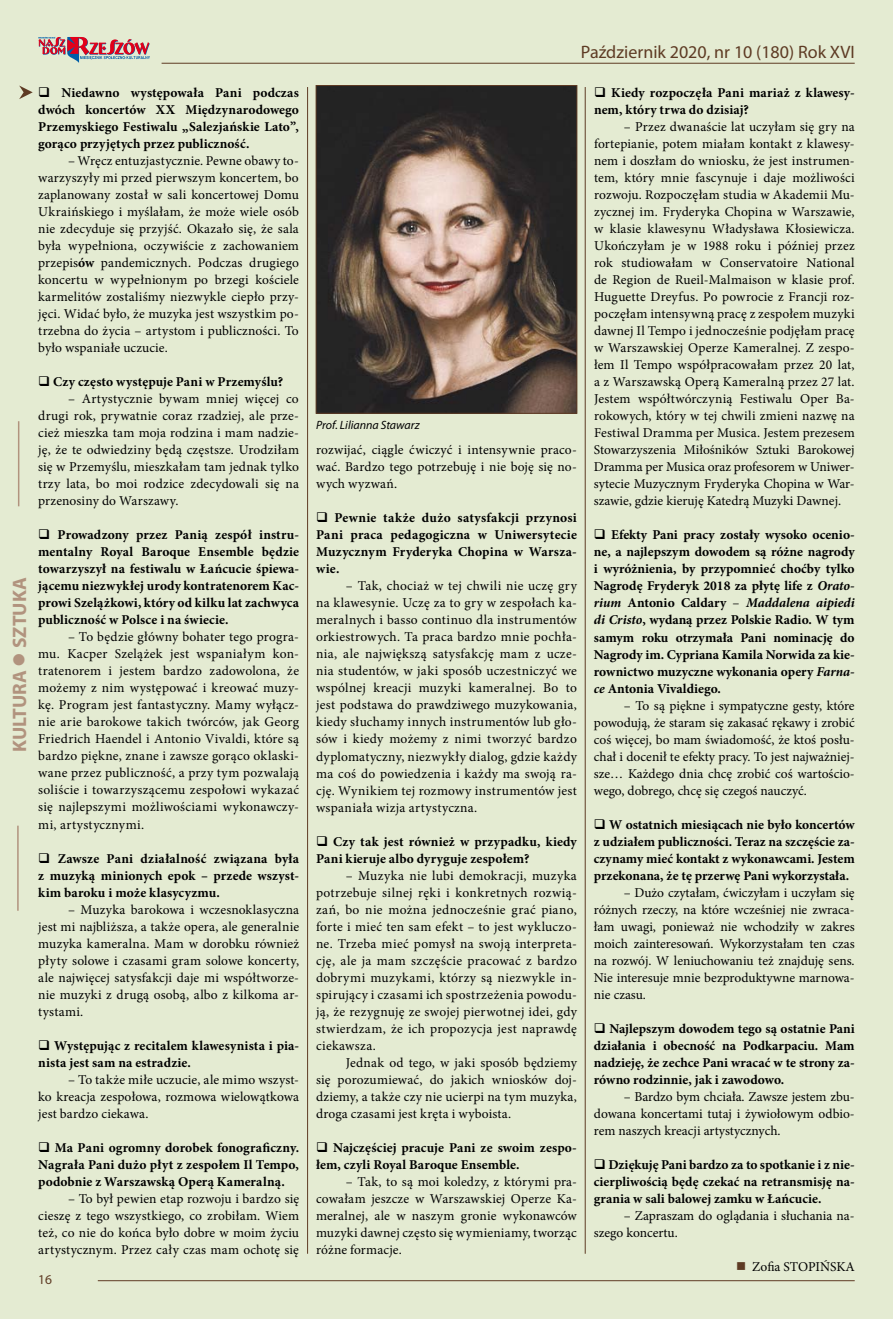
<style>
.page{position:relative;width:893px;height:1319px;background:#fff}
.page>*{position:absolute;margin:0;border:0;box-sizing:border-box;transform-origin:0 0}
.t1{font:700 19.5px "Myriad Pro";color:#b1937e}
.t2{font:18px "Myriad Pro";color:#5e3b24}
.t3{font:13.5px/17px "Minion Pro";letter-spacing:.005em;color:#000;text-align:justify}
.t4{font:700 13.5px/17px "Minion Pro";letter-spacing:.005em;color:#000;text-align:justify}
.t5{font:13.5px "Myriad Pro";color:#5e3b24}
.t6{font:italic 12px "Myriad Pro";color:#000}
.s1{font-weight:700}
.s2{font-style:italic}
.s3{font-weight:400}
.s4{color:#5e3b24}
</style>
<div class="page">
<div style="left:0;top:0;width:893px;height:1318px;background:#e4ebd2"></div>
<hr style="left:307px;top:87px;width:1px;height:1166px;background:#5e3b24">
<hr style="left:585px;top:87px;width:1px;height:1166px;background:#5e3b24">
<hr style="left:162px;top:63px;width:693px;height:1px;background:#5e3b24">
<hr style="left:98px;top:1279px;width:757px;height:1px;background:#5e3b24">
<svg style="left:38px;top:37px;width:112px;height:26px"></svg>
<hr style="left:17px;top:825px;width:2px;height:85px;background:#b1937e">
<hr style="left:18px;top:421px;width:1px;height:85px;background:#b1937e">
<svg style="left:19px;top:85px;width:14px;height:14px"></svg>
<img style="left:318px;top:87px;width:257px;height:324px">
<div style="left:316px;top:85px;width:261px;height:328px;border:1px solid #5e3b24"></div>
<h1 class="t1" style="left:7px;top:752px;width:176px;rotate:-90deg">KULTURA ● SZTUKA</h1>
<p class="t4" style="left:38px;top:84px;width:262px">❑ Niedawno występowała Pani podczas dwóch koncertów XX Międzynarodowego Przemyskiego Festiwalu „Salezjańskie Lato”, gorąco przyjętych przez publiczność.</p>
<p class="t3" style="left:38px;top:152px;width:262px;text-indent:30px">– Wręcz entuzjastycznie. Pewne obawy to&shy;warzyszyły mi przed pierwszym koncertem, bo zaplanowany został w sali koncertowej Domu Ukraińskiego i myślałam, że może wiele osób nie zdecyduje się przyjść. Okazało się, że sala była wypełniona, oczywiście z zachowaniem przepis<span class="s1">ów</span> pandemicznych. Podczas drugiego koncertu w wypełnionym po brzegi kościele karmelitów zostaliśmy niezwykle ciepło przy&shy;jęci. Widać było, że muzyka jest wszystkim po&shy;trzebna do życia – artystom i publiczności. To było wspaniałe uczucie.</p>
<p class="t4" style="left:38px;top:373px;width:246px">❑ Czy często występuje Pani w Przemyślu?</p>
<p class="t3" style="left:38px;top:390px;width:262px;text-indent:30px">– Artystycznie bywam mniej więcej co drugi rok, prywatnie coraz rzadziej, ale prze&shy;cież mieszka tam moja rodzina i mam nadzie&shy;ję, że te odwiedziny będą częstsze. Urodziłam się w Przemyślu, mieszkałam tam jednak tylko trzy lata, bo moi rodzice zdecydowali się na przenosiny do Warszawy.</p>
<p class="t4" style="left:38px;top:526px;width:262px">❑ Prowadzony przez Panią zespół instru&shy;mentalny Royal Baroque Ensemble będzie towarzyszył na festiwalu w Łańcucie śpiewa&shy;jącemu niezwykłej urody kontratenorem Kac&shy;prowi Szelążkowi, który od kilku lat zachwyca publiczność w Polsce i na świecie.</p>
<p class="t3" style="left:38px;top:628px;width:262px;text-indent:30px">– To będzie główny bohater tego progra&shy;mu. Kacper Szelążek jest wspaniałym kon&shy;tratenorem i jestem bardzo zadowolona, że możemy z nim występować i kreować muzy&shy;kę. Program jest fantastyczny. Mamy wyłącz&shy;nie arie barokowe takich twórców, jak Georg Friedrich Haendel i Antonio Vivaldi, które są bardzo piękne, znane i zawsze gorąco oklaski&shy;wane przez publiczność, a przy tym pozwalają soliście i towarzyszącemu zespołowi wykazać się najlepszymi możliwościami wykonawczy&shy;mi, artystycznymi.</p>
<p class="t4" style="left:38px;top:849px;width:262px">❑ Zawsze Pani działalność związana była z muzyką minionych epok – przede wszyst&shy;kim baroku i może klasycyzmu.</p>
<p class="t3" style="left:38px;top:900px;width:262px;text-indent:30px">– Muzyka barokowa i wczesnoklasyczna jest mi najbliższa, a także opera, ale generalnie muzyka kameralna. Mam w dorobku również płyty solowe i czasami gram solowe koncerty, ale najwięcej satysfakcji daje mi współtworze&shy;nie muzyki z drugą osobą, albo z kilkoma ar&shy;tystami.</p>
<p class="t4" style="left:38px;top:1036px;width:262px">❑ Występując z recitalem klawesynista i pia&shy;nista jest sam na estradzie.</p>
<p class="t3" style="left:38px;top:1070px;width:262px;text-indent:30px">– To także miłe uczucie, ale mimo wszyst&shy;ko kreacja zespołowa, rozmowa wielowątkowa jest bardzo ciekawa.</p>
<p class="t4" style="left:38px;top:1138px;width:262px">❑ Ma Pani ogromny dorobek fonograficzny.<br>Nagrała Pani dużo płyt z zespołem Il Tempo, podobnie z Warszawską Operą Kameralną.</p>
<p class="t3" style="left:38px;top:1189px;width:262px;text-indent:30px">– To był pewien etap rozwoju i bardzo się cieszę z tego wszystkiego, co zrobiłam. Wiem też, co nie do końca było dobre w moim życiu artystycznym. Przez cały czas mam ochotę się</p>
<p class="t5" style="left:38px;top:1271px;width:15px">16</p>
<h2 class="t2" style="left:581px;top:41px;width:275px">Październik 2020, nr 10 (180) Rok XVI</h2>
<p class="t6" style="left:316px;top:417px;width:105px">Prof. Lilianna Stawarz</p>
<p class="t3" style="left:316px;top:441px;width:262px">rozwijać, ciągle ćwiczyć i intensywnie praco&shy;wać. Bardzo tego potrzebuję i nie boję się no&shy;wych wyzwań.</p>
<p class="t4" style="left:316px;top:509px;width:262px">❑ Pewnie także dużo satysfakcji przynosi Pani praca pedagogiczna w Uniwersytecie Muzycznym Fryderyka Chopina w Warsza&shy;wie.</p>
<p class="t3" style="left:316px;top:577px;width:262px;text-indent:30px">– Tak, chociaż w tej chwili nie uczę gry na klawesynie. Uczę za to gry w zespołach ka&shy;meralnych i basso continuo dla instrumentów orkiestrowych. Ta praca bardzo mnie pochła&shy;nia, ale największą satysfakcję mam z ucze&shy;nia studentów, w jaki sposób uczestniczyć we wspólnej kreacji muzyki kameralnej. Bo to jest podstawa do prawdziwego muzykowania, kiedy słuchamy innych instrumentów lub gło&shy;sów i kiedy możemy z nimi tworzyć bardzo dyplomatyczny, niezwykły dialog, gdzie każdy ma coś do powiedzenia i każdy ma swoją ra&shy;cję. Wynikiem tej rozmowy instrumentów jest wspaniała wizja artystyczna.</p>
<p class="t4" style="left:316px;top:832px;width:262px">❑ Czy tak jest również w przypadku, kiedy<br>Pani kieruje albo dyryguje zespołem?</p>
<p class="t3" style="left:316px;top:866px;width:262px;text-indent:30px">– Muzyka nie lubi demokracji, muzyka potrzebuje silnej ręki i konkretnych rozwią&shy;zań, bo nie można jednocześnie grać piano, forte i mieć ten sam efekt – to jest wykluczo&shy;ne. Trzeba mieć pomysł na swoją interpreta&shy;cję, ale ja mam szczęście pracować z bardzo dobrymi muzykami, którzy są niezwykle in&shy;spirujący i czasami ich spostrzeżenia powodu&shy;ją, że rezygnuję ze swojej pierwotnej idei, gdy stwierdzam, że ich propozycja jest naprawdę ciekawsza.</p>
<p class="t3" style="left:316px;top:1053px;width:262px;text-indent:30px">Jednak od tego, w jaki sposób będziemy się porozumiewać, do jakich wniosków doj&shy;dziemy, a także czy nie ucierpi na tym muzyka, droga czasami jest kręta i wyboista.</p>
<p class="t4" style="left:316px;top:1138px;width:262px">❑ Najczęściej pracuje Pani ze swoim zespo&shy;łem, czyli Royal Baroque Ensemble.</p>
<p class="t3" style="left:316px;top:1173px;width:262px;text-indent:30px">– Tak, to są moi koledzy, z którymi pra&shy;cowałam jeszcze w Warszawskiej Operze Ka&shy;meralnej, ale w naszym gronie wykonawców muzyki dawnej często się wymieniamy, tworząc różne formacje.</p>
<p class="t4" style="left:594px;top:84px;width:262px">❑ Kiedy rozpoczęła Pani mariaż z klawesy&shy;nem, który trwa do dzisiaj?</p>
<p class="t3" style="left:594px;top:118px;width:262px;text-indent:30px">– Przez dwanaście lat uczyłam się gry na fortepianie, potem miałam kontakt z klawesy&shy;nem i doszłam do wniosku, że jest instrumen&shy;tem, który mnie fascynuje i daje możliwości rozwoju. Rozpoczęłam studia w Akademii Mu&shy;zycznej im. Fryderyka Chopina w Warszawie, w klasie klawesynu Władysława Kłosiewicza.<br>Ukończyłam je w 1988 roku i później przez rok studiowałam w Conservatoire National de Region de Rueil-Malmaison w klasie prof.<br>Huguette Dreyfus. Po powrocie z Francji roz&shy;poczęłam intensywną pracę z zespołem muzyki dawnej Il Tempo i jednocześnie podjęłam pracę w Warszawskiej Operze Kameralnej. Z zespo&shy;łem Il Tempo współpracowałam przez 20 lat, a z Warszawską Operą Kameralną przez 27 lat.<br>Jestem współtwórczynią Festiwalu Oper Ba&shy;rokowych, który w tej chwili zmieni nazwę na Festiwal Dramma per Musica. Jestem prezesem Stowarzyszenia Miłośników Sztuki Barokowej Dramma per Musica oraz profesorem w Uniwer&shy;sytecie Muzycznym Fryderyka Chopina w War&shy;szawie, gdzie kieruję Katedrą Muzyki Dawnej.</p>
<p class="t4" style="left:594px;top:526px;width:262px">❑ Efekty Pani pracy zostały wysoko ocenio&shy;ne, a najlepszym dowodem są różne nagrody i wyróżnienia, by przypomnieć choćby tylko Nagrodę Fryderyk 2018 za płytę life z <span class="s2">Orato&shy;rium</span> Antonio Caldary <span class="s3">–</span> <span class="s2">Maddalena aipiedi di Cristo</span>, wydaną przez Polskie Radio. W tym samym roku otrzymała Pani nominację do Nagrody im. Cypriana Kamila Norwida za kie&shy;rownictwo muzyczne wykonania opery <span class="s2">Farna&shy;ce</span> Antonia Vivaldiego.</p>
<p class="t3" style="left:594px;top:696px;width:262px;text-indent:30px">– To są piękne i sympatyczne gesty, które powodują, że staram się zakasać rękawy i zrobić coś więcej, bo mam świadomość, że ktoś posłu&shy;chał i docenił te efekty pracy. To jest najważniej&shy;sze… Każdego dnia chcę zrobić coś wartościo&shy;wego, dobrego, chcę się czegoś nauczyć.</p>
<p class="t4" style="left:594px;top:815px;width:262px">❑ W ostatnich miesiącach nie było koncertów z udziałem publiczności. Teraz na szczęście za&shy;czynamy mieć kontakt z wykonawcami. Jestem przekonana, że tę przerwę Pani wykorzystała.</p>
<p class="t3" style="left:594px;top:884px;width:262px;text-indent:30px">– Dużo czytałam, ćwiczyłam i uczyłam się różnych rzeczy, na które wcześniej nie zwraca&shy;łam uwagi, ponieważ nie wchodziły w zakres moich zainteresowań. Wykorzystałam ten czas na rozwój. W leniuchowaniu też znajduję sens.<br>Nie interesuje mnie bezproduktywne marnowa&shy;nie czasu.</p>
<p class="t4" style="left:594px;top:1019px;width:262px">❑ Najlepszym dowodem tego są ostatnie Pani działania i obecność na Podkarpaciu. Mam nadzieję, że zechce Pani wracać w te strony za&shy;równo rodzinnie, jak i zawodowo.</p>
<p class="t3" style="left:594px;top:1088px;width:262px;text-indent:30px">– Bardzo bym chciała. Zawsze jestem zbu&shy;dowana koncertami tutaj i żywiołowym odbio&shy;rem naszych kreacji artystycznych.</p>
<p class="t4" style="left:594px;top:1155px;width:262px">❑ Dziękuję Pani bardzo za to spotkanie i z nie&shy;cierpliwością będę czekać na retransmisję na&shy;grania w sali balowej zamku w Łańcucie.</p>
<p class="t3" style="left:594px;top:1207px;width:262px;text-indent:30px">– Zapraszam do oglądania i słuchania na&shy;szego koncertu.</p>
<p class="t3" style="left:736px;top:1258px;width:120px"><span class="s4">■</span> Zofia STOPIŃSKA</p>
</div>
